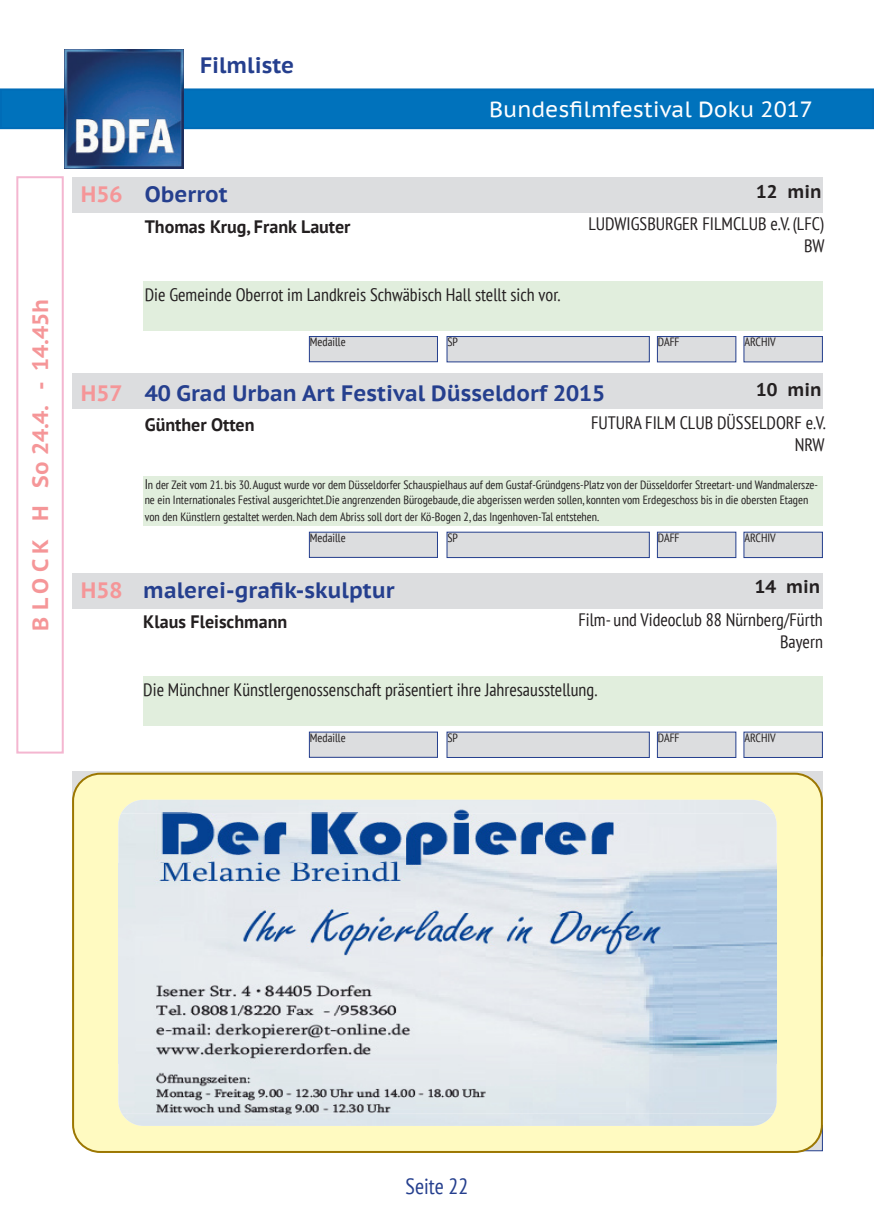
<style>
.page{position:relative;width:874px;height:1225px;background:#fff}
.page>*{position:absolute;margin:0;border:0;box-sizing:border-box;transform-origin:0 0}
.t1{font:700 22.2px "PT Sans Caption";color:#253f8e}
.t2{font:700 22.2px "PT Sans Caption";color:#f59698}
.t3{font:22px "PT Sans Caption";color:#fff}
.t4{font:condensed 22px "PT Sans";color:#253f8e}
.t5{font:700 18.2px "PT Sans Caption";color:#231f20}
.t6{font:condensed 18px "PT Sans";color:#231f20}
.t7{font:700 18px "PT Sans";color:#231f20}
.t8{font:condensed 12px/14.4px "PT Sans";color:#231f20}
.s1{font-size:14px}
</style>
<div class="page">
<div style="left:1px;top:89px;width:871px;height:39px;background:#0072bc"></div>
<div style="left:0;top:88px;width:873px;height:41px;border:2px solid #006cb7"></div>
<img style="left:65px;top:49px;width:119px;height:119px">
<div style="left:657px;top:336px;width:78px;height:26px;background:#dcdddf"></div>
<div style="left:656px;top:336px;width:80px;height:26px;border:1px solid #253f8e"></div>
<div style="left:309px;top:336px;width:128px;height:26px;background:#dcdddf"></div>
<div style="left:309px;top:336px;width:129px;height:26px;border:1px solid #253f8e"></div>
<div style="left:447px;top:336px;width:202px;height:26px;background:#dcdddf"></div>
<div style="left:446px;top:336px;width:203px;height:26px;border:1px solid #253f8e"></div>
<div style="left:743px;top:336px;width:79px;height:26px;background:#dcdddf"></div>
<div style="left:743px;top:336px;width:79px;height:26px;border:1px solid #253f8e"></div>
<div style="left:72px;top:177px;width:750px;height:36px;background:#dcdddf"></div>
<div style="left:143px;top:281px;width:679px;height:49px;background:#e1eedd"></div>
<svg style="left:807px;top:1136px;width:13px;height:13px"></svg>
<div style="left:743px;top:1124px;width:79px;height:27px;border:1px solid #253f8e"></div>
<div style="left:657px;top:532px;width:78px;height:25px;background:#dcdddf"></div>
<div style="left:656px;top:531px;width:80px;height:27px;border:1px solid #253f8e"></div>
<div style="left:309px;top:532px;width:128px;height:25px;background:#dcdddf"></div>
<div style="left:309px;top:531px;width:129px;height:27px;border:1px solid #253f8e"></div>
<div style="left:447px;top:532px;width:202px;height:25px;background:#dcdddf"></div>
<div style="left:446px;top:531px;width:203px;height:27px;border:1px solid #253f8e"></div>
<div style="left:743px;top:532px;width:79px;height:25px;background:#dcdddf"></div>
<div style="left:743px;top:531px;width:79px;height:27px;border:1px solid #253f8e"></div>
<div style="left:72px;top:373px;width:750px;height:35px;background:#dcdddf"></div>
<div style="left:143px;top:476px;width:679px;height:50px;background:#e1eedd"></div>
<svg style="left:72px;top:771px;width:750px;height:23px"></svg>
<div style="left:657px;top:732px;width:78px;height:25px;background:#dcdddf"></div>
<div style="left:656px;top:731px;width:80px;height:27px;border:1px solid #253f8e"></div>
<div style="left:309px;top:732px;width:128px;height:25px;background:#dcdddf"></div>
<div style="left:309px;top:731px;width:129px;height:27px;border:1px solid #253f8e"></div>
<div style="left:447px;top:732px;width:202px;height:25px;background:#dcdddf"></div>
<div style="left:446px;top:731px;width:203px;height:27px;border:1px solid #253f8e"></div>
<div style="left:743px;top:732px;width:79px;height:25px;background:#dcdddf"></div>
<div style="left:743px;top:731px;width:79px;height:27px;border:1px solid #253f8e"></div>
<div style="left:72px;top:573px;width:750px;height:35px;background:#dcdddf"></div>
<div style="left:143px;top:676px;width:679px;height:50px;background:#e1eedd"></div>
<div style="left:16px;top:176px;width:48px;height:577px;border:2px solid #f4b6d0"></div>
<div style="left:73px;top:773px;width:748px;height:379px;background:#fffac1;border-radius:27px"></div>
<div style="left:72px;top:772px;width:750px;height:381px;border:2px solid #9c7702;border-radius:27px"></div>
<div style="left:121px;top:800px;width:652px;height:13px;background:#e6eaee"></div>
<img style="left:118px;top:813px;width:658px;height:300px">
<img style="left:122px;top:1113px;width:650px;height:12px">
<p class="t2" style="left:26px;top:630px;width:333px;rotate:-90deg">B L O C K H So 24.4. - 14.45h</p>
<p class="t1" style="left:200px;top:50px;width:96px">Filmliste</p>
<h2 class="t3" style="left:489px;top:95px;width:325px">Bundesfilmfestival Doku 2017</h2>
<p class="t2" style="left:81px;top:180px;width:43px">H56</p>
<p class="t1" style="left:145px;top:180px;width:84px">Oberrot</p>
<p class="t5" style="left:755px;top:179px;width:67px">12 min</p>
<p class="t7" style="left:145px;top:214px;width:207px">Thomas Krug, Frank Lauter</p>
<p class="t6" style="left:588px;top:212px;width:237px">LUDWIGSBURGER FILMCLUB e.V. (LFC)</p>
<p class="t6" style="left:803px;top:234px;width:22px">BW</p>
<p class="t6" style="left:145px;top:283px;width:417px">Die Gemeinde Oberrot im Landkreis Schwäbisch Hall stellt sich vor.</p>
<p class="t8" style="left:310px;top:334px;width:37px">Medaille</p>
<p class="t8" style="left:447px;top:334px;width:12px">SP</p>
<p class="t8" style="left:657px;top:334px;width:23px">DAFF</p>
<p class="t8" style="left:744px;top:334px;width:33px">ARCHIV</p>
<p class="t2" style="left:81px;top:378px;width:43px">H57</p>
<p class="t1" style="left:145px;top:378px;width:462px">40 Grad Urban Art Festival Düsseldorf 2015</p>
<p class="t5" style="left:755px;top:378px;width:67px">10 min</p>
<p class="t7" style="left:145px;top:413px;width:111px">Günther Otten</p>
<p class="t6" style="left:590px;top:411px;width:236px">FUTURA FILM CLUB DÜSSELDORF e.V.</p>
<p class="t6" style="left:794px;top:432px;width:31px">NRW</p>
<p class="t8" style="left:145px;top:478px;width:674px"><span class="s1">I</span>n der Zeit vom 21. bis 30. August wurde vor dem Düsseldorfer Schauspielhaus auf dem Gustaf-Gründgens-Platz von der Düsseldorfer Streetart- und Wandmalersze&shy;ne ein Internationales Festival ausgerichtet.Die angrenzenden Bürogebaude, die abgerissen werden sollen, konnten vom Erdegeschoss bis in die obersten Etagen</p>
<p class="t8" style="left:145px;top:509px;width:455px">von den Künstlern gestaltet werden. Nach dem Abriss soll dort der Kö-Bogen 2, das Ingenhoven-Tal entstehen.</p>
<p class="t8" style="left:310px;top:530px;width:37px">Medaille</p>
<p class="t8" style="left:447px;top:530px;width:12px">SP</p>
<p class="t8" style="left:657px;top:530px;width:23px">DAFF</p>
<p class="t8" style="left:744px;top:530px;width:33px">ARCHIV</p>
<p class="t2" style="left:81px;top:575px;width:43px">H58</p>
<p class="t1" style="left:143px;top:575px;width:253px">malerei-grafik-skulptur</p>
<p class="t5" style="left:754px;top:575px;width:67px">14 min</p>
<p class="t7" style="left:143px;top:610px;width:145px">Klaus Fleischmann</p>
<p class="t6" style="left:578px;top:608px;width:246px">Film- und Videoclub 88 Nürnberg/Fürth</p>
<p class="t6" style="left:779px;top:629px;width:44px">Bayern</p>
<p class="t6" style="left:143px;top:678px;width:455px">Die Münchner Künstlergenossenschaft präsentiert ihre Jahresausstellung.</p>
<p class="t8" style="left:310px;top:730px;width:37px">Medaille</p>
<p class="t8" style="left:447px;top:730px;width:12px">SP</p>
<p class="t8" style="left:657px;top:730px;width:23px">DAFF</p>
<p class="t8" style="left:744px;top:730px;width:33px">ARCHIV</p>
<h2 class="t4" style="left:405px;top:1172px;width:64px">Seite 22</h2>
</div>
